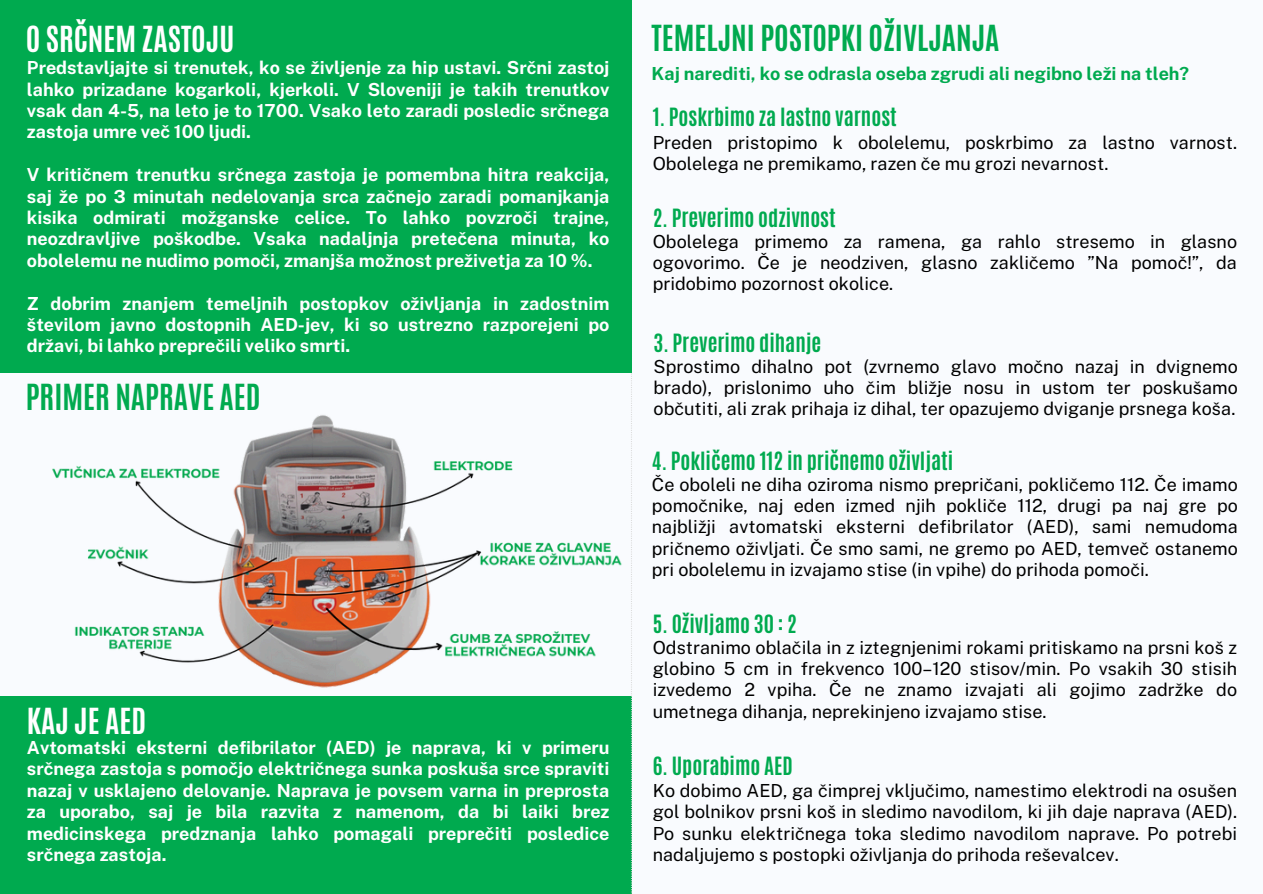
<style>
.page{position:relative;width:1263px;height:894px;background:#fff}
.page>*{position:absolute;margin:0;border:0;box-sizing:border-box;transform-origin:0 0}
.t1{font:700 30px "Antonio";color:#00aa4f}
.t2{font:700 30px "Antonio";color:#fff}
.t3{font:700 21px "Antonio";color:#00aa4f}
.t4{font:18px/21.3px "Public Sans";color:#000;text-align:justify}
.t5{font:700 18px/21.3px "Public Sans";color:#fff;text-align:justify}
.t6{font:700 18px "Public Sans";color:#00aa4f}
</style>
<div class="page">
<div style="left:0;top:0;width:1263px;height:893px;background:#f9fbfe"></div>
<div style="left:0;top:696px;width:631px;height:197px;background:#00aa4f"></div>
<svg style="left:631px;top:0;width:1px;height:893px"></svg>
<img style="left:52px;top:397px;width:580px;height:310px">
<div style="left:0;top:0;width:631px;height:372px;background:#00aa4f"></div>
<h3 class="t2" style="left:26px;top:18px;width:210px">O SRČNEM ZASTOJU</h3>
<h3 class="t5" style="left:27px;top:57px;width:584px">Predstavljajte si trenutek, ko se življenje za hip ustavi. Srčni zastoj lahko prizadane kogarkoli, kjerkoli. V Sloveniji je takih trenutkov vsak dan 4-5, na leto je to 1700. Vsako leto zaradi posledic srčnega zastoja umre več 100 ljudi.</h3>
<h1 class="t5" style="left:27px;top:164px;width:584px">V kritičnem trenutku srčnega zastoja je pomembna hitra reakcija, saj že po 3 minutah nedelovanja srca začnejo zaradi pomanjkanja kisika odmirati možganske celice. To lahko povzroči trajne, neozdravljive poškodbe. Vsaka nadaljnja pretečena minuta, ko obolelemu ne nudimo pomoči, zmanjša možnost preživetja za 10 %.</h1>
<h3 class="t5" style="left:27px;top:292px;width:584px">Z dobrim znanjem temeljnih postopkov oživljanja in zadostnim številom javno dostopnih AED-jev, ki so ustrezno razporejeni po državi, bi lahko preprečili veliko smrti.</h3>
<h3 class="t1" style="left:26px;top:375px;width:236px">PRIMER NAPRAVE AED</h3>
<h2 class="t2" style="left:27px;top:700px;width:121px">KAJ JE AED</h2>
<p class="t5" style="left:27px;top:736px;width:584px">Avtomatski eksterni defibrilator (AED) je naprava, ki v primeru srčnega zastoja s pomočjo električnega sunka poskuša srce spraviti nazaj v usklajeno delovanje. Naprava je povsem varna in preprosta za uporabo, saj je bila razvita z namenom, da bi laiki brez medicinskega predznanja lahko pomagali preprečiti posledice srčnega zastoja.</p>
<h2 class="t1" style="left:652px;top:17px;width:349px">TEMELJNI POSTOPKI OŽIVLJANJA</h2>
<p class="t6" style="left:652px;top:62px;width:539px">Kaj narediti, ko se odrasla oseba zgrudi ali negibno leži na tleh?</p>
<h2 class="t3" style="left:653px;top:102px;width:246px">1. Poskrbimo za lastno varnost</h2>
<p class="t4" style="left:653px;top:131px;width:586px">Preden pristopimo k obolelemu, poskrbimo za lastno varnost.<br>Obolelega ne premikamo, razen če mu grozi nevarnost.</p>
<h1 class="t3" style="left:653px;top:202px;width:185px">2. Preverimo odzivnost</h1>
<p class="t4" style="left:653px;top:230px;width:586px">Obolelega primemo za ramena, ga rahlo stresemo in glasno ogovorimo. Če je neodziven, glasno zakličemo ”Na pomoč!”, da pridobimo pozornost okolice.</p>
<h2 class="t3" style="left:654px;top:327px;width:169px">3. Preverimo dihanje</h2>
<p class="t4" style="left:654px;top:355px;width:586px">Sprostimo dihalno pot (zvrnemo glavo močno nazaj in dvignemo brado), prislonimo uho čim bližje nosu in ustom ter poskušamo občutiti, ali zrak prihaja iz dihal, ter opazujemo dviganje prsnega koša.</p>
<p class="t3" style="left:652px;top:445px;width:303px">4. Pokličemo 112 in pričnemo oživljati</p>
<h2 class="t4" style="left:652px;top:473px;width:587px">Če oboleli ne diha oziroma nismo prepričani, pokličemo 112. Če imamo pomočnike, naj eden izmed njih pokliče 112, drugi pa naj gre po najbližji avtomatski eksterni defibrilator (AED), sami nemudoma pričnemo oživljati. Če smo sami, ne gremo po AED, temveč ostanemo pri obolelemu in izvajamo stise (in vpihe) do prihoda pomoči.</h2>
<h1 class="t3" style="left:653px;top:608px;width:146px">5. Oživljamo 30 : 2</h1>
<h3 class="t4" style="left:653px;top:636px;width:586px">Odstranimo oblačila in z iztegnjenimi rokami pritiskamo na prsni koš z globino 5 cm in frekvenco 100–120 stisov/min. Po vsakih 30 stisih izvedemo 2 vpiha. Če ne znamo izvajati ali gojimo zadržke do umetnega dihanja, neprekinjeno izvajamo stise.</h3>
<h2 class="t3" style="left:653px;top:751px;width:142px">6. Uporabimo AED</h2>
<p class="t4" style="left:653px;top:779px;width:586px">Ko dobimo AED, ga čimprej vključimo, namestimo elektrodi na osušen gol bolnikov prsni koš in sledimo navodilom, ki jih daje naprava (AED).<br>Po sunku električnega toka sledimo navodilom naprave. Po potrebi nadaljujemo s postopki oživljanja do prihoda reševalcev.</p>
</div>
